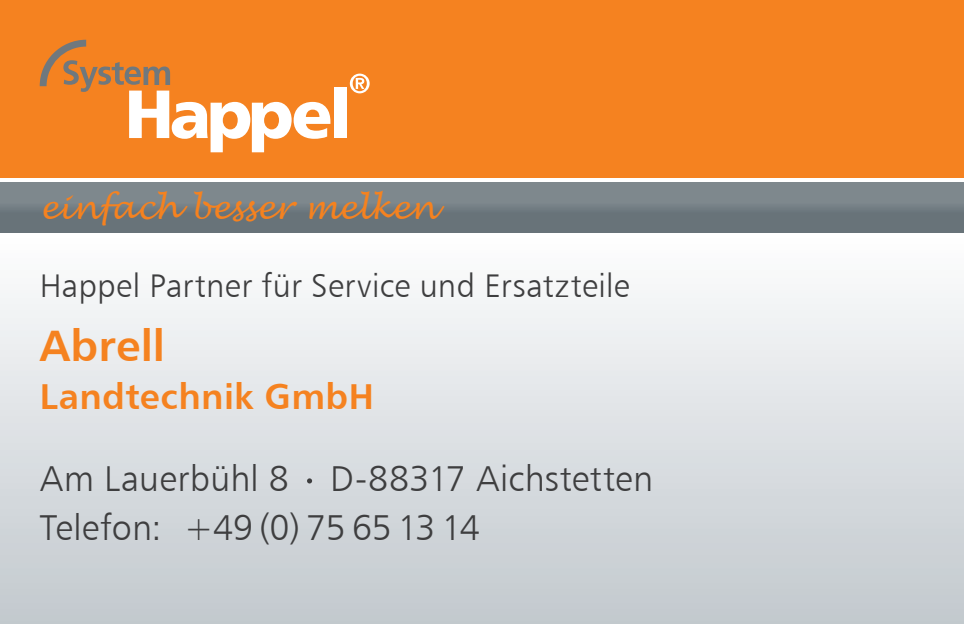
<style>
.page{position:relative;width:964px;height:624px;background:#fff}
.page>*{position:absolute;margin:0;border:0;box-sizing:border-box;transform-origin:0 0}
.t1{font:44px "Humanist 777 BT Bold B";letter-spacing:.005em;color:#f58220}
.t2{font:36px/48px "Humanist 777 BT Light B";letter-spacing:.005em;color:#3e3e3f}
.t3{font:36px "Humanist 777 BT Bold B";letter-spacing:.01em;color:#f58220}
.t4{font:32.8px "Humanist 777 BT Light B";letter-spacing:.015em;color:#3e3e3f}
.t5{font:italic 32.4px "Lucida Handwriting";letter-spacing:-.005em;color:#f58220}
</style>
<div class="page">
<div style="left:0;top:232px;width:964px;height:392px;background:linear-gradient(to bottom,#fefefe,#c1c8cd)"></div>
<div style="left:0;top:183px;width:964px;height:49px;background:#737e84"></div>
<div style="left:0;top:0;width:964px;height:177px;background:#f58220"></div>
<div style="left:334px;top:87px;width:12px;height:51px;background:#fff"></div>
<svg style="left:40px;top:40px;width:290px;height:112px"></svg>
<svg style="left:350px;top:74px;width:20px;height:19px"></svg>
<svg style="left:307px;top:478px;width:5px;height:5px"></svg>
<p class="t5" style="left:40px;top:188px;width:398px">einfach besser melken</p>
<p class="t4" style="left:40px;top:265px;width:592px">Happel Partner für Service und Ersatzteile</p>
<p class="t1" style="left:40px;top:318px;width:127px">Abrell</p>
<p class="t3" style="left:40px;top:374px;width:336px">Landtechnik GmbH</p>
<p class="t2" style="left:40px;top:454px;width:615px">Am Lauerbühl 8 D-88317 Aichstetten<br>Telefon: +49 (0) 75 65 13 14</p>
</div>
